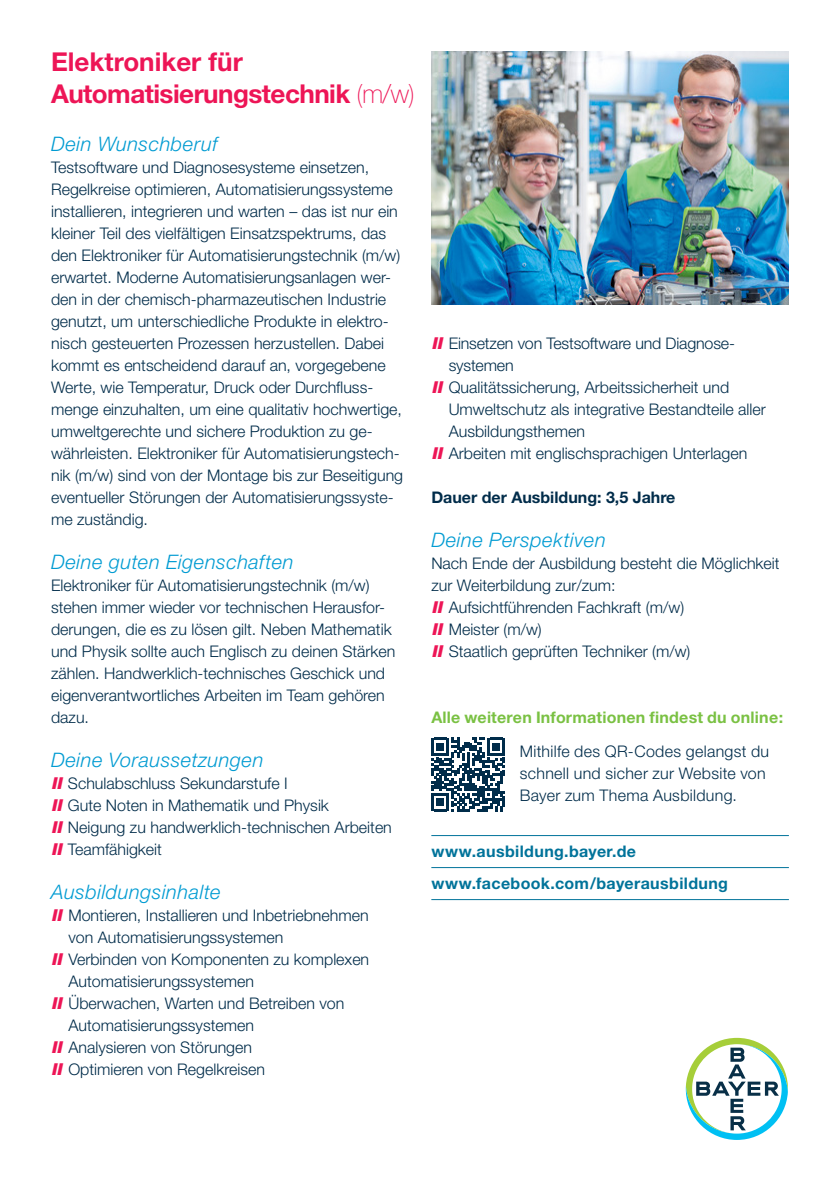
<style>
.page{position:relative;width:840px;height:1191px;background:#fff}
.page>*{position:absolute;margin:0;border:0;box-sizing:border-box;transform-origin:0 0}
.t1{font:700 26px/32px "Helvetica Neue";letter-spacing:-.02em;color:#ed1556}
.Subhead{font:italic 300 20px "Helvetica Neue";letter-spacing:.025em;color:#009bd2}
.Copy_8_11{font:300 16px/22px "Helvetica Neue";color:#002c4a}
.Copy_neben_QR-code_8{font:300 16px/22px "Helvetica Neue";letter-spacing:.02em;color:#002c4a}
.Internetadressen_Bol{font:700 16px "Helvetica Neue";letter-spacing:.025em;color:#00739a}
.Copy_bold_8_11{font:700 16px "Helvetica Neue";letter-spacing:.015em;color:#7ac143}
.Copy_bold_8_11-2{font:700 16px "Helvetica Neue";color:#002c4a}
.s1{font-weight:100}
.s2{font-weight:800;font-style:italic;font-stretch:expanded;color:#ed1556}
</style>
<div class="page">
<hr style="left:431px;top:835px;width:357px;height:1px;background:#00739a">
<hr style="left:431px;top:867px;width:357px;height:1px;background:#00739a">
<hr style="left:431px;top:899px;width:357px;height:1px;background:#00739a">
<svg style="left:431px;top:737px;width:74px;height:74px"></svg>
<svg style="left:685px;top:1037px;width:102px;height:103px"></svg>
<img style="left:431px;top:51px;width:357px;height:254px">
<p class="t1" style="left:51px;top:46px;width:365px">Elektroniker für<br>Automatisierungstechnik <span class="s1">(m/w)</span></p>
<p class="Subhead" style="left:51px;top:132px;width:168px">Dein Wunschberuf</p>
<p class="Copy_8_11" style="left:51px;top:156px;width:353px">Testsoftware und Diagnosesysteme einsetzen, Regelkreise optimieren, Automatisierungssysteme installieren, integrieren und warten – das ist nur ein kleiner Teil des vielfältigen Einsatzspektrums, das den Elektroniker für Automatisierungstechnik (m/w) erwartet. Moderne Automatisierungsanlagen wer&shy;den in der chemisch-pharmazeutischen Industrie genutzt, um unterschiedliche Produkte in elektro&shy;nisch gesteuerten Prozessen herzustellen. Dabei kommt es entscheidend darauf an, vorgegebene Werte, wie Temperatur, Druck oder Durchfluss&shy;menge einzuhalten, um eine qualitativ hochwertige, umweltgerechte und sichere Produktion zu ge&shy;währleisten. Elektroniker für Automatisierungstech&shy;nik (m/w) sind von der Montage bis zur Beseitigung eventueller Störungen der Automatisierungssyste&shy;me zuständig.</p>
<p class="Subhead" style="left:51px;top:550px;width:244px">Deine guten Eigenschaften</p>
<p class="Copy_8_11" style="left:51px;top:574px;width:346px">Elektroniker für Automatisierungstechnik (m/w) stehen immer wieder vor technischen Herausfor&shy;derungen, die es zu lösen gilt. Neben Mathematik und Physik sollte auch Englisch zu deinen Stärken zählen. Handwerklich-technisches Geschick und eigenverantwortliches Arbeiten im Team gehören dazu.</p>
<p class="Subhead" style="left:51px;top:748px;width:214px">Deine Voraussetzungen</p>
<p class="Copy_8_11" style="left:51px;top:772px;width:238px"><span class="s2">ll</span> Schulabschluss Sekundarstufe I</p>
<p class="Copy_8_11" style="left:51px;top:794px;width:279px"><span class="s2">ll</span> Gute Noten in Mathematik und Physik</p>
<p class="Copy_8_11" style="left:51px;top:816px;width:342px"><span class="s2">ll</span> Neigung zu handwerklich-technischen Arbeiten</p>
<p class="Copy_8_11" style="left:51px;top:838px;width:112px"><span class="s2">ll</span> Teamfähigkeit</p>
<p class="Subhead" style="left:51px;top:880px;width:171px">Ausbildungsinhalte</p>
<p class="Copy_8_11" style="left:68px;top:904px;width:301px;text-indent:-17px"><span class="s2">ll</span> Montieren, Installieren und Inbetriebnehmen von Automatisierungssystemen</p>
<p class="Copy_8_11" style="left:68px;top:948px;width:302px;text-indent:-17px"><span class="s2">ll</span> Verbinden von Komponenten zu komplexen<br>Automatisierungssystemen</p>
<p class="Copy_8_11" style="left:68px;top:992px;width:277px;text-indent:-17px"><span class="s2">ll</span> Überwachen, Warten und Betreiben von<br>Automatisierungssystemen</p>
<p class="Copy_8_11" style="left:51px;top:1036px;width:202px"><span class="s2">ll</span> Analysieren von Störungen</p>
<p class="Copy_8_11" style="left:51px;top:1058px;width:215px"><span class="s2">ll</span> Optimieren von Regelkreisen</p>
<p class="Copy_8_11" style="left:448px;top:332px;width:286px;text-indent:-17px"><span class="s2">ll</span> Einsetzen von Testsoftware und Diagnose&shy;systemen</p>
<p class="Copy_8_11" style="left:448px;top:376px;width:318px;text-indent:-17px"><span class="s2">ll</span> Qualitätssicherung, Arbeitssicherheit und<br>Umweltschutz als integrative Bestandteile aller<br>Ausbildungsthemen</p>
<p class="Copy_8_11" style="left:431px;top:442px;width:317px"><span class="s2">ll</span> Arbeiten mit englischsprachigen Unterlagen</p>
<p class="Copy_bold_8_11-2" style="left:431px;top:487px;width:245px">Dauer der Ausbildung: 3,5 Jahre</p>
<p class="Subhead" style="left:431px;top:528px;width:176px">Deine Perspektiven</p>
<p class="Copy_8_11" style="left:431px;top:552px;width:349px">Nach Ende der Ausbildung besteht die Möglichkeit zur Weiterbildung zur/zum:</p>
<p class="Copy_8_11" style="left:431px;top:596px;width:254px"><span class="s2">ll</span> Aufsichtführenden Fachkraft (m/w)</p>
<p class="Copy_8_11" style="left:431px;top:618px;width:112px"><span class="s2">ll</span> Meister (m/w)</p>
<p class="Copy_8_11" style="left:431px;top:640px;width:260px"><span class="s2">ll</span> Staatlich geprüften Techniker (m/w)</p>
<p class="Copy_bold_8_11" style="left:431px;top:707px;width:353px">Alle weiteren Informationen findest du online:</p>
<p class="Copy_neben_QR-code_8" style="left:519px;top:740px;width:251px">Mithilfe des QR-Codes gelangst du schnell und sicher zur Website von<br>Bayer zum Thema Ausbildung.</p>
<p class="Internetadressen_Bol" style="left:431px;top:841px;width:206px">www.ausbildung.bayer.de</p>
<p class="Internetadressen_Bol" style="left:431px;top:873px;width:298px">www.facebook.com/bayerausbildung</p>
</div>
